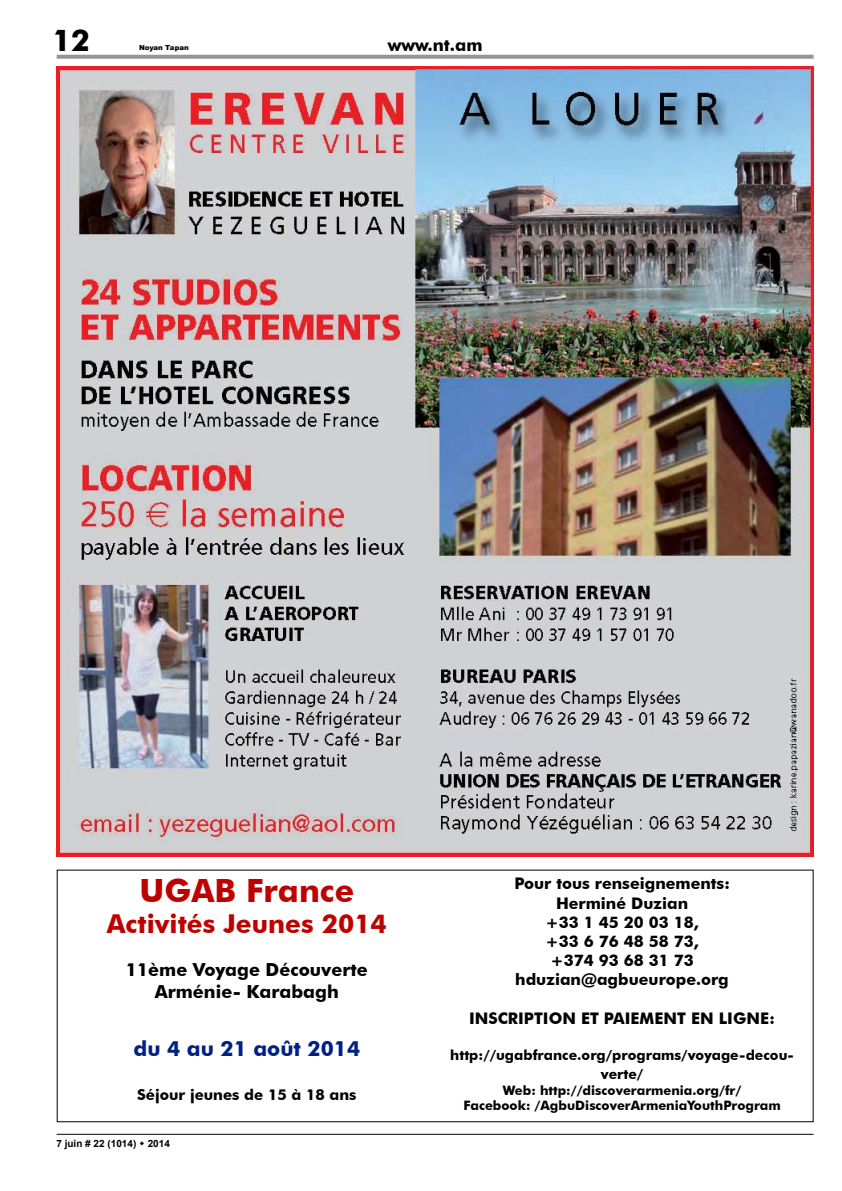
<style>
.page{position:relative;width:842px;height:1191px;background:#fff}
.page>*{position:absolute;margin:0;border:0;box-sizing:border-box;transform-origin:0 0}
.t1{font:700 32px "Futura BT";color:#bf0000}
.t2{font:700 30px "Futura BT";color:#000}
.t3{font:700 26px "Futura BT";color:#bf0000}
.t4{font:700 21px "Futura BT";color:#002085}
.t5{font:700 18px/21.6px "Futura BT";color:#000;text-align:center}
.t6{font:700 17px "Futura BT";color:#000}
.t7{font:700 16px/19.2px "Futura BT";color:#000;text-align:center}
.t8{font:700 15px "Futura BT";color:#000}
.t9{font:700 14px/19.2px "Futura BT";color:#000;text-align:center}
.t10{font:700 13px/15.6px "Futura BT";color:#000;text-align:center}
.t11{font:700 10px "Arial";color:#000}
.t12{font:900 7px "Arial";color:#000}
</style>
<div class="page">
<svg style="left:57px;top:55px;width:757px;height:4px;background:#999b9e"></svg>
<hr style="left:57px;top:1133px;width:756px;height:1px;background:#000">
<img style="left:57px;top:67px;width:757px;height:789px">
<h2 class="t2" style="left:52px;top:22px;width:39px">12</h2>
<p class="t12" style="left:139px;top:42px;width:51px">Noyan Tapan</p>
<p class="t6" style="left:388px;top:35px;width:96px">www.nt.am</p>
<h1 class="t1" style="left:139px;top:870px;width:216px">UGAB France</h1>
<h3 class="t3" style="left:107px;top:907px;width:281px">Activités Jeunes 2014</h3>
<p class="t5" style="left:126px;top:958px;width:244px">11ème Voyage Découverte<br>Arménie- Karabagh</p>
<h3 class="t4" style="left:134px;top:1035px;width:228px">du 4 au 21 août 2014</h3>
<p class="t8" style="left:137px;top:1085px;width:221px">Séjour jeunes de 15 à 18 ans</p>
<p class="t7" style="left:514px;top:874px;width:217px">Pour tous renseignements:<br>Herminé Duzian<br>+33 1 45 20 03 18,<br>+33 6 76 48 58 73,<br>+374 93 68 31 73 hduzian@agbueurope.org</p>
<p class="t7" style="left:469px;top:1008px;width:307px">INSCRIPTION ET PAIEMENT EN LIGNE:</p>
<p class="t9" style="left:450px;top:1045px;width:345px">http://ugabfrance.org/programs/voyage-decou&shy;verte/</p>
<p class="t10" style="left:463px;top:1082px;width:319px">Web: http://discoverarmenia.org/fr/<br>Facebook: /AgbuDiscoverArmeniaYouthProgram</p>
<p class="t11" style="left:56px;top:1136px;width:115px">7 juin # 22 (1014) 2014</p>
</div>
